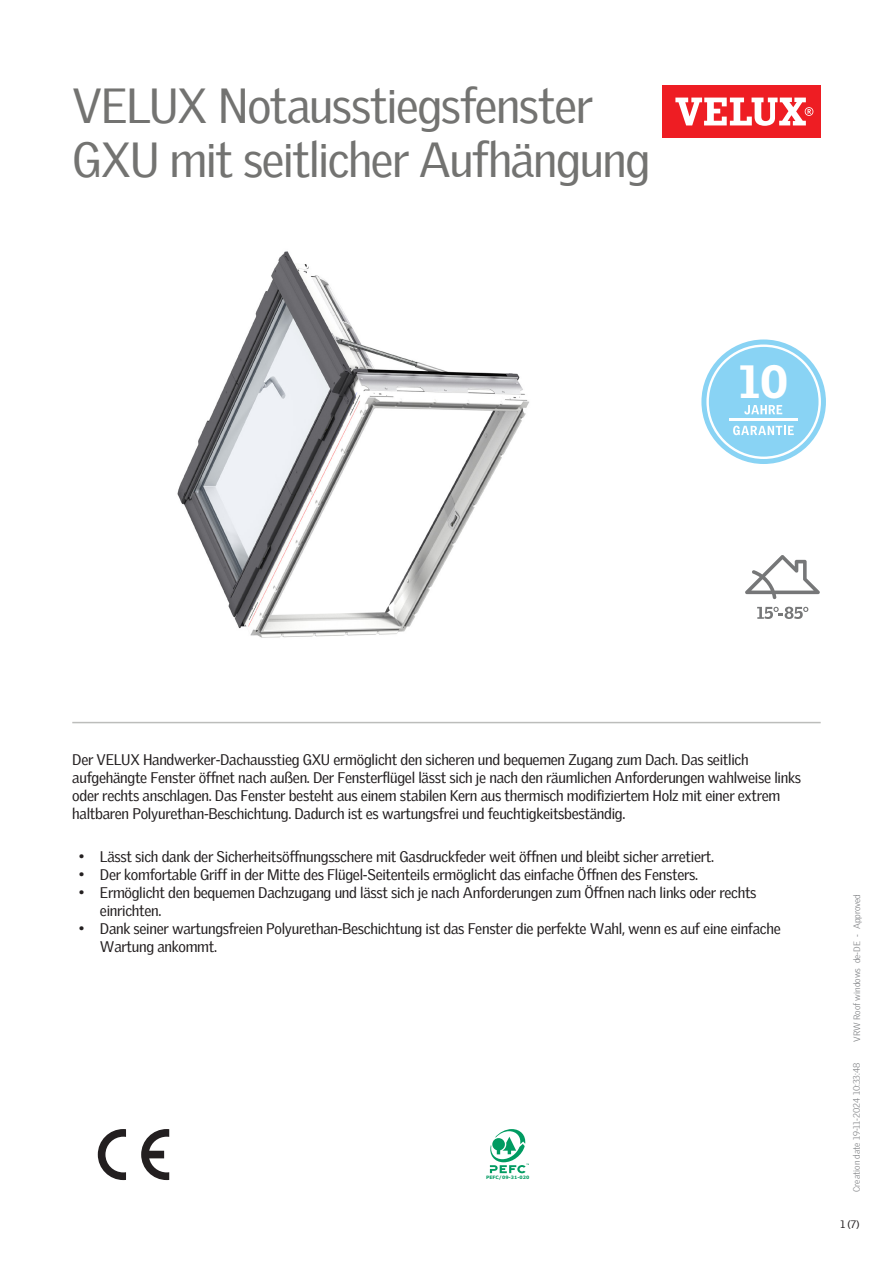
<style>
.page{position:relative;width:893px;height:1263px;background:#fff}
.page>*{position:absolute;margin:0;border:0;box-sizing:border-box;transform-origin:0 0}
.Headline{font:48px/54px "Velux Gothic";letter-spacing:-.03em;color:#737371}
.t1{font:900 45.3px "Velux Gothic";color:#fff}
.Body_Regular{font:15px/18px "Velux Gothic";letter-spacing:-.02em;color:#231f20}
.t2{font:10.5px "Velux Gothic";color:#231f20}
.t3{font:300 9px "Velux Gothic";color:#7c7e81}
.t4{font:700 4.65px "Verdana";color:#009b61}
</style>
<div class="page">
<div style="left:662px;top:85px;width:159px;height:53px;background:#ee1d23"></div>
<svg style="left:675px;top:98px;width:138px;height:28px"></svg>
<hr style="left:72px;top:722px;width:749px;height:1px;background:#bcbdbb">
<svg style="left:745px;top:555px;width:75px;height:44px"></svg>
<svg style="left:757px;top:607px;width:51px;height:12px"></svg>
<svg style="left:141px;top:1129px;width:28px;height:51px"></svg>
<svg style="left:98px;top:1129px;width:28px;height:51px"></svg>
<svg style="left:490px;top:1129px;width:39px;height:44px"></svg>
<svg style="left:701px;top:339px;width:125px;height:125px"></svg>
<img style="left:177px;top:251px;width:352px;height:387px">
<p class="Headline" style="left:72px;top:74px;width:580px">VELUX Notausstiegsfenster<br>GXU mit seitlicher Aufhängung</p>
<p class="t1" style="left:739px;top:353px;width:50px">10</p>
<p class="Body_Regular" style="left:72px;top:749px;width:730px">Der VELUX Handwerker-Dachausstieg GXU ermöglicht den sicheren und bequemen Zugang zum Dach. Das seitlich aufgehängte Fenster öffnet nach außen. Der Fensterflügel lässt sich je nach den räumlichen Anforderungen wahlweise links oder rechts anschlagen. Das Fenster besteht aus einem stabilen Kern aus thermisch modifiziertem Holz mit einer extrem haltbaren Polyurethan-Beschichtung. Dadurch ist es wartungsfrei und feuchtigkeitsbeständig.</p>
<p class="Body_Regular" style="left:79px;top:846px;width:637px">• Lässt sich dank der Sicherheitsöffnungsschere mit Gasdruckfeder weit öffnen und bleibt sicher arretiert.</p>
<p class="Body_Regular" style="left:79px;top:864px;width:621px">• Der komfortable Griff in der Mitte des Flügel-Seitenteils ermöglicht das einfache Öffnen des Fensters.</p>
<p class="Body_Regular" style="left:100px;top:882px;width:658px;text-indent:-21px">• Ermöglicht den bequemen Dachzugang und lässt sich je nach Anforderungen zum Öffnen nach links oder rechts einrichten.</p>
<p class="Body_Regular" style="left:100px;top:918px;width:682px;text-indent:-21px">• Dank seiner wartungsfreien Polyurethan-Beschichtung ist das Fenster die perfekte Wahl, wenn es auf eine einfache<br>Wartung ankommt.</p>
<p class="t4" style="left:486px;top:1174px;width:45px">PEFC/09-31-020</p>
<p class="t3" style="left:850px;top:1042px;width:149px;rotate:-90deg">VRW Roof windows de-DE - Approved</p>
<p class="t3" style="left:850px;top:1192px;width:131px;rotate:-90deg">Creation date 19-11-2024 10:33:48</p>
<p class="t2" style="left:840px;top:1216px;width:21px">1 (7)</p>
</div>
